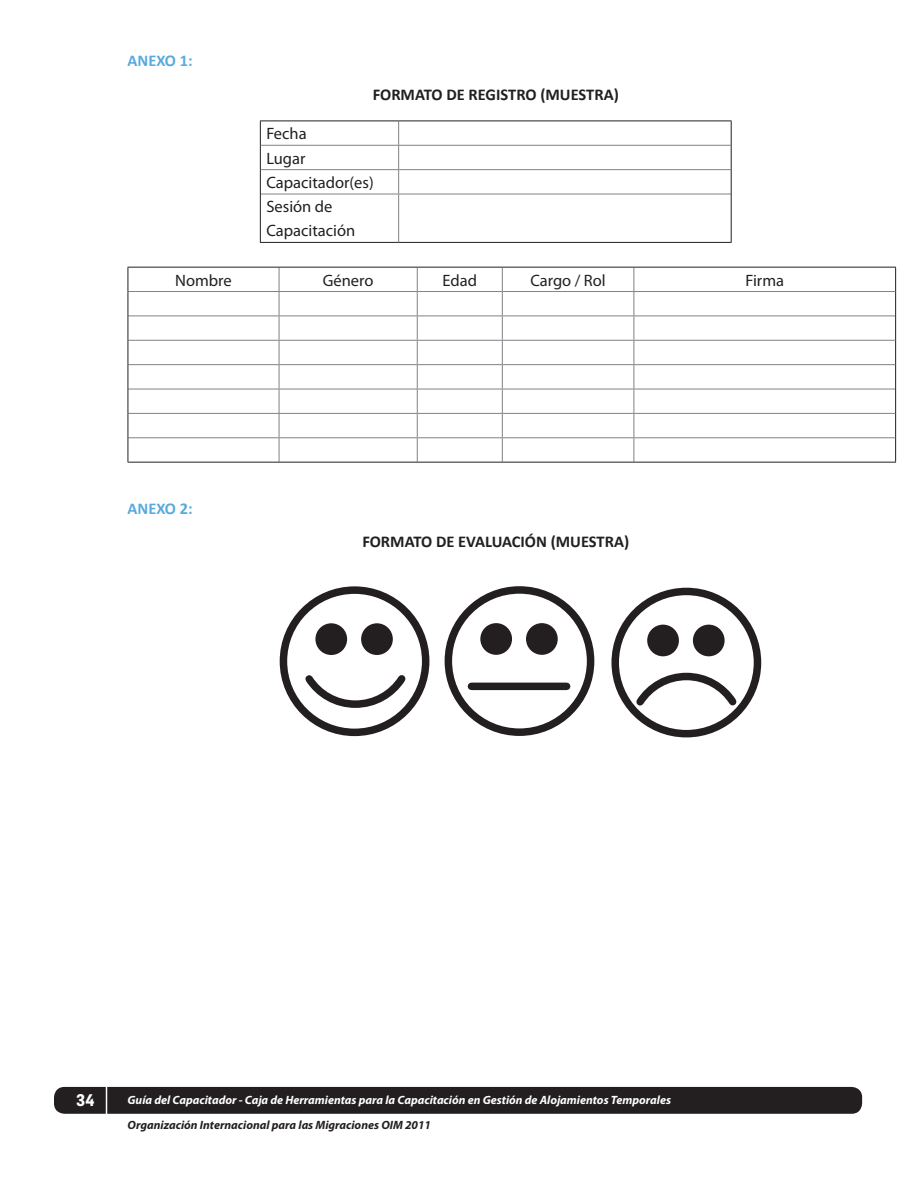
<style>
.page{position:relative;width:918px;height:1188px;background:#fff}
.page>*{position:absolute;margin:0;border:0;box-sizing:border-box;transform-origin:0 0}
.t1{font:16.5px/24.3px "Myriad Pro";color:#231f20}
.t2{font:700 16.5px "Calibri";color:#231f20}
.t3{font:700 16.5px "Calibri";color:#5aaade}
.t4{font:700 16.5px "Flama Semicondensed";color:#fff}
.t5{font:italic 700 12px "Myriad Pro";color:#fff}
.t6{font:italic 700 12px "Myriad Pro";color:#231f20}
</style>
<div class="page">
<div style="left:54px;top:1087px;width:808px;height:27px;background:#231f20"></div>
<svg style="left:261px;top:122px;width:470px;height:120px"></svg>
<hr style="left:261px;top:145px;width:138px;height:1px;background:#808285">
<hr style="left:399px;top:145px;width:332px;height:1px;background:#808285">
<hr style="left:261px;top:169px;width:138px;height:1px;background:#808285">
<hr style="left:399px;top:169px;width:332px;height:1px;background:#808285">
<svg style="left:398px;top:122px;width:1px;height:72px"></svg>
<hr style="left:261px;top:194px;width:138px;height:1px;background:#808285">
<hr style="left:399px;top:194px;width:332px;height:1px;background:#808285">
<hr style="left:398px;top:194px;width:1px;height:48px;background:#808285">
<hr style="left:260px;top:121px;width:139px;height:1px;background:#231f20">
<hr style="left:399px;top:121px;width:333px;height:1px;background:#231f20">
<svg style="left:260px;top:121px;width:1px;height:73px"></svg>
<svg style="left:731px;top:121px;width:1px;height:73px"></svg>
<hr style="left:260px;top:194px;width:1px;height:48px;background:#231f20">
<hr style="left:731px;top:194px;width:1px;height:48px;background:#231f20">
<hr style="left:260px;top:242px;width:139px;height:1px;background:#231f20">
<hr style="left:399px;top:242px;width:333px;height:1px;background:#231f20">
<svg style="left:129px;top:268px;width:766px;height:194px"></svg>
<hr style="left:128px;top:291px;width:151px;height:1px;background:#808285">
<hr style="left:279px;top:291px;width:138px;height:1px;background:#808285">
<hr style="left:417px;top:291px;width:85px;height:1px;background:#808285">
<hr style="left:502px;top:291px;width:132px;height:1px;background:#808285">
<hr style="left:634px;top:291px;width:261px;height:1px;background:#808285">
<hr style="left:128px;top:316px;width:151px;height:1px;background:#808285">
<hr style="left:279px;top:316px;width:138px;height:1px;background:#808285">
<hr style="left:417px;top:316px;width:85px;height:1px;background:#808285">
<hr style="left:502px;top:316px;width:132px;height:1px;background:#808285">
<hr style="left:634px;top:316px;width:261px;height:1px;background:#808285">
<hr style="left:128px;top:340px;width:151px;height:1px;background:#808285">
<hr style="left:279px;top:340px;width:138px;height:1px;background:#808285">
<hr style="left:417px;top:340px;width:85px;height:1px;background:#808285">
<hr style="left:502px;top:340px;width:132px;height:1px;background:#808285">
<hr style="left:634px;top:340px;width:261px;height:1px;background:#808285">
<hr style="left:128px;top:364px;width:151px;height:1px;background:#808285">
<hr style="left:279px;top:364px;width:138px;height:1px;background:#808285">
<hr style="left:417px;top:364px;width:85px;height:1px;background:#808285">
<hr style="left:502px;top:364px;width:132px;height:1px;background:#808285">
<hr style="left:634px;top:364px;width:261px;height:1px;background:#808285">
<hr style="left:128px;top:389px;width:151px;height:1px;background:#808285">
<hr style="left:279px;top:389px;width:138px;height:1px;background:#808285">
<hr style="left:417px;top:389px;width:85px;height:1px;background:#808285">
<hr style="left:502px;top:389px;width:132px;height:1px;background:#808285">
<hr style="left:634px;top:389px;width:261px;height:1px;background:#808285">
<hr style="left:128px;top:413px;width:151px;height:1px;background:#808285">
<hr style="left:279px;top:413px;width:138px;height:1px;background:#808285">
<hr style="left:417px;top:413px;width:85px;height:1px;background:#808285">
<hr style="left:502px;top:413px;width:132px;height:1px;background:#808285">
<hr style="left:634px;top:413px;width:261px;height:1px;background:#808285">
<hr style="left:128px;top:437px;width:151px;height:1px;background:#808285">
<hr style="left:279px;top:437px;width:138px;height:1px;background:#808285">
<svg style="left:279px;top:268px;width:1px;height:194px"></svg>
<hr style="left:417px;top:437px;width:85px;height:1px;background:#808285">
<svg style="left:417px;top:268px;width:1px;height:194px"></svg>
<hr style="left:502px;top:437px;width:132px;height:1px;background:#808285">
<svg style="left:502px;top:268px;width:1px;height:194px"></svg>
<hr style="left:634px;top:437px;width:261px;height:1px;background:#808285">
<svg style="left:634px;top:268px;width:1px;height:194px"></svg>
<hr style="left:128px;top:267px;width:151px;height:1px;background:#231f20">
<hr style="left:279px;top:267px;width:138px;height:1px;background:#231f20">
<hr style="left:417px;top:267px;width:85px;height:1px;background:#231f20">
<hr style="left:502px;top:267px;width:132px;height:1px;background:#231f20">
<hr style="left:634px;top:267px;width:262px;height:1px;background:#231f20">
<svg style="left:128px;top:268px;width:1px;height:194px"></svg>
<svg style="left:895px;top:268px;width:1px;height:194px"></svg>
<hr style="left:128px;top:462px;width:151px;height:1px;background:#231f20">
<hr style="left:279px;top:462px;width:138px;height:1px;background:#231f20">
<hr style="left:417px;top:462px;width:85px;height:1px;background:#231f20">
<hr style="left:502px;top:462px;width:132px;height:1px;background:#231f20">
<hr style="left:634px;top:462px;width:262px;height:1px;background:#231f20">
<div style="left:280px;top:586px;width:149px;height:150px;border:8px solid #231f20;border-radius:50%"></div>
<svg style="left:299px;top:675px;width:113px;height:37px"></svg>
<div style="left:315px;top:623px;width:32px;height:32px;background:#231f20;border-radius:50%"></div>
<div style="left:361px;top:623px;width:32px;height:32px;background:#231f20;border-radius:50%"></div>
<div style="left:445px;top:586px;width:149px;height:150px;border:8px solid #231f20;border-radius:50%"></div>
<div style="left:480px;top:623px;width:32px;height:32px;background:#231f20;border-radius:50%"></div>
<div style="left:526px;top:623px;width:32px;height:32px;background:#231f20;border-radius:50%"></div>
<div style="left:471px;top:683px;width:96px;height:7px;background:#231f20"></div>
<div style="left:611px;top:588px;width:150px;height:149px;border:8px solid #231f20;border-radius:50%"></div>
<svg style="left:630px;top:672px;width:113px;height:40px"></svg>
<div style="left:647px;top:625px;width:32px;height:31px;background:#231f20;border-radius:50%"></div>
<div style="left:693px;top:625px;width:32px;height:31px;background:#231f20;border-radius:50%"></div>
<h1 class="t3" style="left:128px;top:54px;width:67px">ANEXO 1:</h1>
<h1 class="t2" style="left:373px;top:87px;width:248px">FORMATO DE REGISTRO (MUESTRA)</h1>
<h1 class="t1" style="left:266px;top:121px;width:109px">Fecha<br>Lugar<br>Capacitador(es)<br>Sesión de<br>Capacitación</h1>
<h1 class="t1" style="left:175px;top:268px;width:58px">Nombre</h1>
<h1 class="t1" style="left:323px;top:268px;width:52px">Género</h1>
<h1 class="t1" style="left:443px;top:268px;width:36px">Edad</h1>
<h1 class="t1" style="left:530px;top:268px;width:77px">Cargo / Rol</h1>
<h1 class="t1" style="left:745px;top:268px;width:40px">Firma</h1>
<h1 class="t3" style="left:128px;top:502px;width:67px">ANEXO 2:</h1>
<h1 class="t2" style="left:362px;top:535px;width:268px">FORMATO DE EVALUACIÓN (MUESTRA)</h1>
<h1 class="t4" style="left:76px;top:1089px;width:20px">34</h1>
<p class="t5" style="left:128px;top:1092px;width:545px">Guía del Capacitador - Caja de Herramientas para la Capacitación en Gestión de Alojamientos Temporales</p>
<p class="t6" style="left:128px;top:1117px;width:305px">Organización Internacional para las Migraciones OIM 2011</p>
</div>
